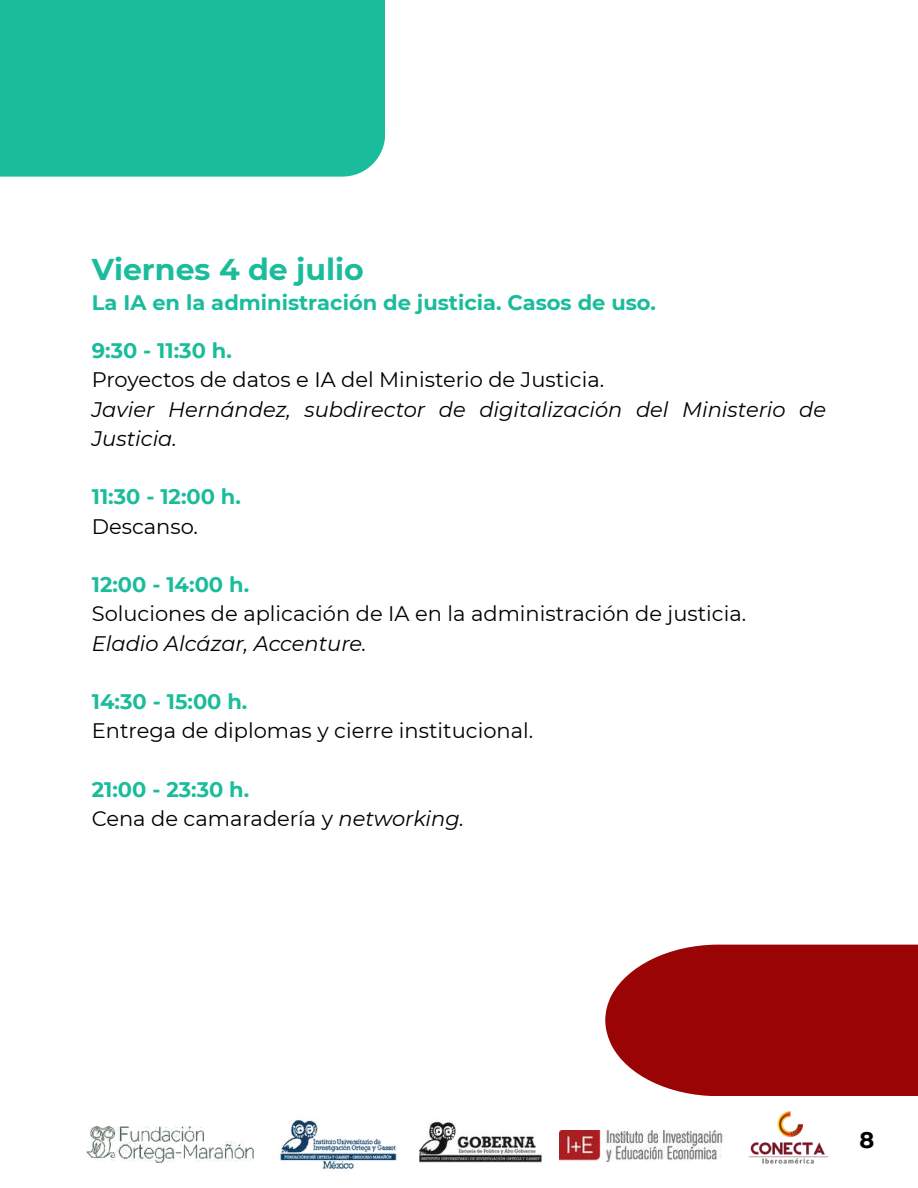
<style>
.page{position:relative;width:918px;height:1188px;background:#fff}
.page>*{position:absolute;margin:0;border:0;box-sizing:border-box;transform-origin:0 0}
.t1{font:700 30px "Montserrat";color:#1abc9c}
.t2{font:700 22.5px "Montserrat";color:#000}
.t3{font:21px/29.2px "Montserrat";color:#000}
.t4{font:700 21px "Montserrat";color:#1abc9c}
.t5{font:italic 21px/29.2px "Montserrat";color:#000}
.s1{font-weight:700;color:#1abc9c}
.s2{font-style:italic}
</style>
<div class="page">
<svg style="left:605px;top:945px;width:313px;height:151px;background:#a21717"></svg>
<div style="left:0;top:0;width:385px;height:177px;background:#1abc9c"></div>
<img style="left:280px;top:1120px;width:117px;height:49px">
<img style="left:748px;top:1111px;width:81px;height:53px">
<img style="left:419px;top:1120px;width:124px;height:43px">
<img style="left:86px;top:1126px;width:167px;height:36px">
<img style="left:560px;top:1131px;width:163px;height:31px">
<h1 class="t1" style="left:92px;top:251px;width:274px">Viernes 4 de julio</h1>
<p class="t4" style="left:92px;top:289px;width:566px">La IA en la administración de justicia. Casos de uso.</p>
<p class="t4" style="left:92px;top:338px;width:142px">9:30 - 11:30 h.</p>
<p class="t3" style="left:92px;top:365px;width:514px">Proyectos de datos e IA del Ministerio de Justicia.</p>
<p class="t5" style="left:92px;top:395px;width:736px">Javier Hernández, subdirector de digitalización del Ministerio de<br>Justicia.</p>
<p class="t4" style="left:92px;top:484px;width:151px">11:30 - 12:00 h.</p>
<p class="t3" style="left:92px;top:512px;width:108px">Descanso.</p>
<p class="t4" style="left:92px;top:572px;width:159px">12:00 - 14:00 h.</p>
<p class="t3" style="left:92px;top:599px;width:656px">Soluciones de aplicación de IA en la administración de justicia.</p>
<p class="t5" style="left:92px;top:629px;width:276px">Eladio Alcázar, Accenture.</p>
<p class="t4" style="left:92px;top:689px;width:157px">14:30 - 15:00 h.</p>
<p class="t3" style="left:92px;top:716px;width:443px">Entrega de diplomas y cierre institucional.</p>
<p class="t3" style="left:92px;top:775px;width:374px"><span class="s1">21:00 - 23:30 h.<br></span>Cena de camaradería y <span class="s2">networking.</span></p>
<p class="t2" style="left:860px;top:1126px;width:16px">8</p>
</div>
